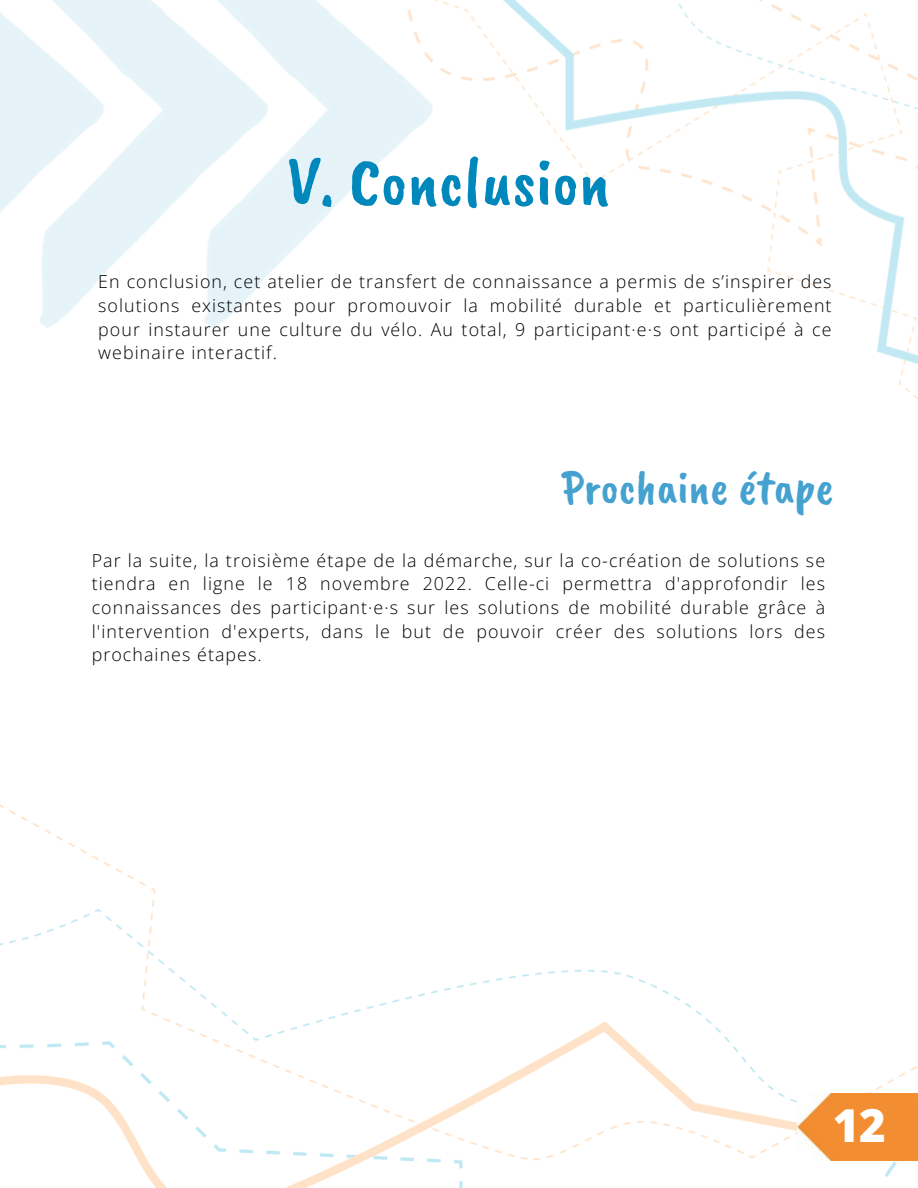
<style>
.page{position:relative;width:918px;height:1188px;background:#fff}
.page>*{position:absolute;margin:0;border:0;box-sizing:border-box;transform-origin:0 0}
.t1{font:70.5px "Caveat Brush";color:#0087bc}
.t2{font:48.3px "Caveat Brush";color:#45a1cf}
.t3{font:800 45.45px "Open Sans";color:#fff}
.t4{font:300 17.85px/23.7px "Open Sans";letter-spacing:.06em;color:#000;text-align:justify}
</style>
<div class="page">
<img style="left:688px;top:0;width:230px;height:399px">
<img style="left:0;top:0;width:688px;height:328px">
<img style="left:0;top:804px;width:917px;height:384px">
<img style="left:798px;top:1094px;width:120px;height:66px">
<p class="t1" style="left:287px;top:137px;width:325px">V. Conclusion</p>
<p class="t4" style="left:98px;top:270px;width:735px">En conclusion, cet atelier de transfert de connaissance a permis de s’inspirer des solutions existantes pour promouvoir la mobilité durable et particulièrement pour instaurer une culture du vélo. Au total, 9 participant·e·s ont participé à ce webinaire interactif.</p>
<p class="t2" style="left:562px;top:457px;width:274px">Prochaine étape</p>
<p class="t4" style="left:92px;top:548px;width:735px">Par la suite, la troisième étape de la démarche, sur la co-création de solutions se tiendra en ligne le 18 novembre 2022. Celle-ci permettra d'approfondir les connaissances des participant·e·s sur les solutions de mobilité durable grâce à l'intervention d'experts, dans le but de pouvoir créer des solutions lors des prochaines étapes.</p>
<p class="t3" style="left:833px;top:1093px;width:55px">12</p>
</div>
